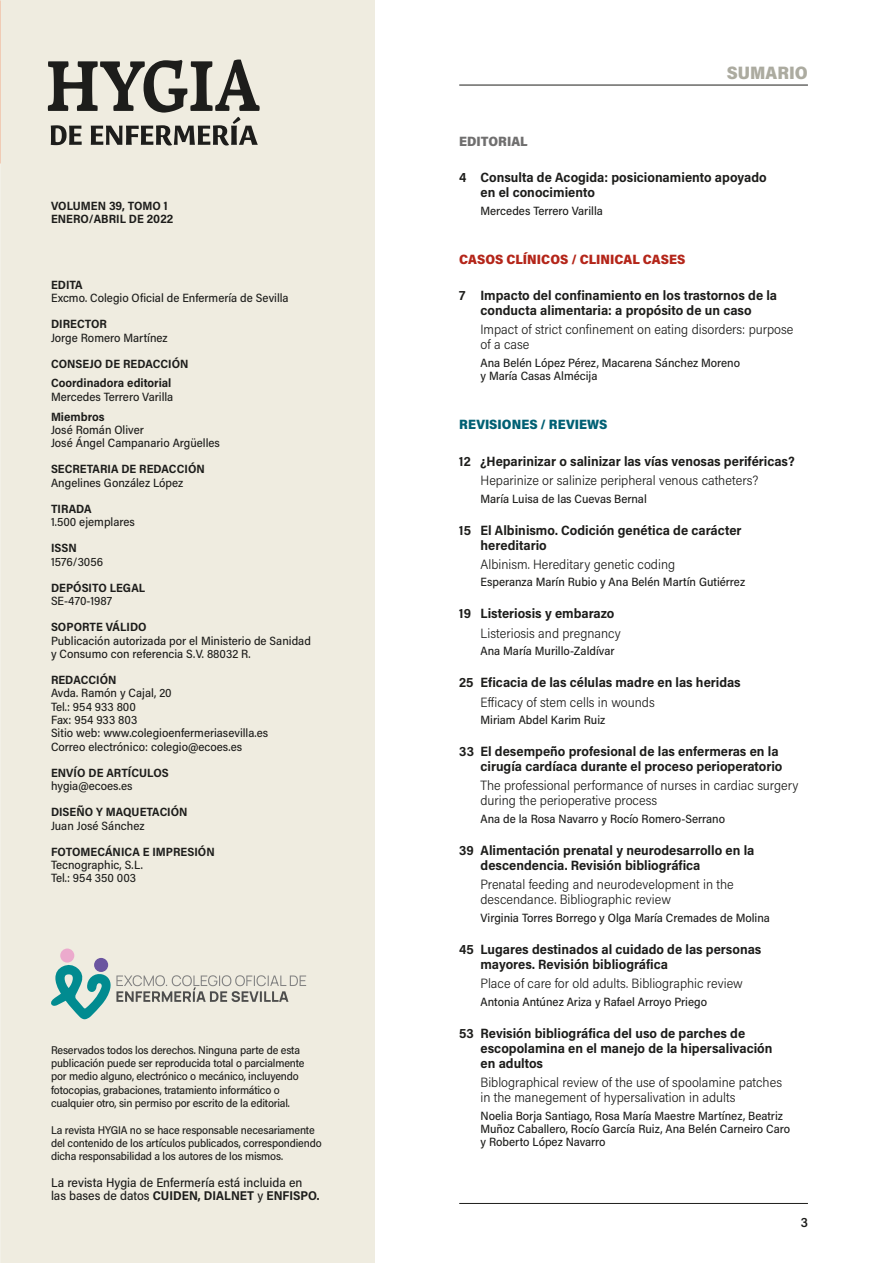
<style>
.page{position:relative;width:893px;height:1263px;background:#fff}
.page>*{position:absolute;margin:0;border:0;box-sizing:border-box;transform-origin:0 0}
.t1{font:900 18px "Acumin Pro Semi Cond";color:#acaba0}
.t2{font:700 13.5px/15px "Acumin Pro Semi Cond";color:#1d1d1b}
.t3{font:300 13.5px/15px "Acumin Pro Semi Cond";color:#1d1d1b}
.t4{font:900 13.5px "Acumin Pro Semi Cond";color:#b42519}
.t5{font:900 13.5px "Acumin Pro Semi Cond";color:#006074}
.t6{font:900 13.5px "Acumin Pro Semi Cond";color:#706f6f}
.t7{font:600 13.5px "Acumin Pro Semi Cond";color:#1d1d1b}
.t8{font:500 12.75px/13.4px "Acumin Pro Semi Cond";color:#1d1d1b}
.t9{font:500 12px/13.4px "Acumin Pro Semi Cond";color:#1d1d1b}
.t10{font:700 12px/13.4px "Acumin Pro Semi Cond";color:#1d1d1b}
.t11{font:500 11.25px/13.4px "Acumin Pro Semi Cond";letter-spacing:-.015em;color:#1d1d1b}
.s1{font-weight:700}
</style>
<div class="page">
<div style="left:0;top:0;width:374px;height:1263px;background:#efece0"></div>
<hr style="left:459px;top:1203px;width:349px;height:1px;background:#1d1d1b">
<hr style="left:459px;top:85px;width:349px;height:1px;background:#1d1d1b">
<svg style="left:48px;top:60px;width:212px;height:85px"></svg>
<div style="left:60px;top:948px;width:14px;height:14px;background:#ecaacd;border-radius:50%"></div>
<div style="left:94px;top:958px;width:14px;height:14px;background:#6b55a0;border-radius:50%"></div>
<svg style="left:51px;top:964px;width:255px;height:55px"></svg>
<p class="t10" style="left:51px;top:198px;width:118px">VOLUMEN 39, TOMO 1 ene</p>
<p class="t10" style="left:73px;top:212px;width:102px">ro/abril DE 2022</p>
<p class="t10" style="left:51px;top:277px;width:33px">EDITA</p>
<p class="t9" style="left:51px;top:291px;width:239px">Excmo. Colegio Oficial de Enfermería de Sevilla</p>
<p class="t10" style="left:51px;top:317px;width:56px">DIRECTOR</p>
<p class="t9" style="left:51px;top:330px;width:118px">Jorge Romero Martínez</p>
<p class="t10" style="left:51px;top:353px;width:139px;line-height:19.8px">CONSEJO DE REDACCIÓN<br>Coordinadora editorial</p>
<p class="t9" style="left:51px;top:389px;width:124px">Mercedes Terrero Varilla</p>
<p class="t10" style="left:51px;top:409px;width:55px">Miembros</p>
<p class="t9" style="left:51px;top:422px;width:170px">José Román Oliver<br>José Ángel Campanario Argüelles</p>
<p class="t10" style="left:51px;top:462px;width:50px">SECRETARIA</p>
<p class="t10" style="left:121px;top:462px;width:85px">DE REDACCIÓN</p>
<p class="t9" style="left:51px;top:475px;width:134px">Angelines González López</p>
<p class="t10" style="left:51px;top:501px;width:42px">TIRADA</p>
<p class="t9" style="left:51px;top:515px;width:85px">1.500 ejemplares</p>
<p class="t10" style="left:51px;top:541px;width:27px">ISSN</p>
<p class="t9" style="left:51px;top:554px;width:54px">1576/3056</p>
<p class="t10" style="left:51px;top:580px;width:96px">DEPÓSITO LEGAL</p>
<p class="t9" style="left:51px;top:594px;width:63px">SE-470-1987</p>
<p class="t10" style="left:51px;top:620px;width:97px">SOPORTE VÁLIDO</p>
<p class="t9" style="left:51px;top:633px;width:261px">Publicación autorizada por el Ministerio de Sanidad y Consumo con referencia S.V. 88032 R.</p>
<p class="t10" style="left:51px;top:672px;width:67px">REDACCIÓN</p>
<p class="t9" style="left:51px;top:686px;width:219px">Avda. Ramón y Cajal, 20<br>Tel.: 954 933 800<br>Fax: 954 933 803<br>Sitio web: www.colegioenfermeriasevilla.es<br>Correo electrónico: colegio@ecoes.es</p>
<p class="t10" style="left:51px;top:765px;width:119px">ENVÍO DE ARTÍCULOS</p>
<p class="t9" style="left:51px;top:779px;width:83px">hygia@ecoes.es</p>
<p class="t10" style="left:51px;top:805px;width:138px">DISEÑO Y MAQUETACIÓN</p>
<p class="t9" style="left:51px;top:818px;width:95px">Juan José Sánchez</p>
<p class="t10" style="left:51px;top:844px;width:165px">FOTOMECÁNICA E IMPRESIÓN</p>
<p class="t9" style="left:51px;top:858px;width:93px">Tecnographic, S.L.<br>Tel.: 954 350 003</p>
<p class="t11" style="left:51px;top:1042px;width:255px">Reservados todos los derechos. Ninguna parte de esta publicación puede ser reproducida total o parcialmente por medio alguno, electrónico o mecánico, incluyendo fotocopias, grabaciones, tratamiento informático o cualquier otro, sin permiso por escrito de la editorial.</p>
<p class="t11" style="left:51px;top:1122px;width:272px">La revista HYGIA no se hace responsable necesariamente del contenido de los artículos publicados, correspondiendo dicha responsabilidad a los autores de los mismos.</p>
<p class="t8" style="left:51px;top:1175px;width:270px">La revista Hygia de Enfermería está incluida en las bases de datos <span class="s1">CUIDEN, DIALNET</span> y <span class="s1">ENFISPO.</span></p>
<h1 class="t1" style="left:727px;top:60px;width:83px">SUMARIO</h1>
<p class="t6" style="left:459px;top:132px;width:70px">EDITORIAL</p>
<p class="t2" style="left:480px;top:169px;width:288px;text-indent:-21px">4 Consulta de Acogida: posicionamiento apoyado en el conocimiento</p>
<p class="t9" style="left:480px;top:204px;width:124px">Mercedes Terrero Varilla</p>
<p class="t4" style="left:459px;top:250px;width:228px">CASOS CLÍNICOS / CLINICAL CASES</p>
<p class="t2" style="left:459px;top:287px;width:319px;text-align:center">7 I mpacto del confinamiento en los trastornos de la conducta alimentaria: a propósito de un caso</p>
<p class="t3" style="left:480px;top:322px;width:314px">Impact of strict confinement on eating disorders: purpose of a case</p>
<p class="t9" style="left:480px;top:356px;width:261px">Ana Belén López Pérez, Macarena Sánchez Moreno y María Casas Almécija</p>
<p class="t5" style="left:459px;top:415px;width:150px">REVISIONES / REVIEWS</p>
<p class="t2" style="left:459px;top:453px;width:337px">12 ¿Heparinizar o salinizar las vías venosas periféricas?</p>
<p class="t3" style="left:480px;top:472px;width:279px">Heparinize or salinize peripheral venous catheters?</p>
<p class="t9" style="left:480px;top:491px;width:168px">María Luisa de las Cuevas Bernal</p>
<p class="t2" style="left:480px;top:522px;width:262px;text-indent:-21px">15 El Albinismo. Codición genética de carácter hereditario</p>
<p class="t3" style="left:480px;top:556px;width:196px">Albinism. Hereditary genetic coding</p>
<p class="t9" style="left:480px;top:575px;width:266px">Esperanza Marín Rubio y Ana Belén Martín Gutiérrez</p>
<p class="t2" style="left:459px;top:606px;width:157px">19 Listeriosis y embarazo</p>
<p class="t3" style="left:480px;top:625px;width:142px">Listeriosis and pregnancy</p>
<p class="t9" style="left:480px;top:644px;width:135px">Ana María Murillo-Zaldívar</p>
<p class="t2" style="left:459px;top:674px;width:283px">25 Eficacia de las células madre en las heridas</p>
<p class="t3" style="left:480px;top:694px;width:176px">Efficacy of stem cells in wounds</p>
<p class="t9" style="left:480px;top:713px;width:126px">Miriam Abdel Karim Ruiz</p>
<p class="t2" style="left:459px;top:743px;width:325px;text-align:right">33 El desempeño profesional de las enfermeras en la cirugía cardíaca durante el proceso perioperatorio</p>
<p class="t3" style="left:480px;top:778px;width:319px">The professional performance of nurses in cardiac surgery during the perioperative process</p>
<p class="t9" style="left:480px;top:812px;width:246px">Ana de la Rosa Navarro y Rocío Romero-Serrano</p>
<p class="t2" style="left:480px;top:842px;width:275px;text-indent:-21px">39 Alimentación prenatal y neurodesarrollo en la descendencia. Revisión bibliográfica</p>
<p class="t3" style="left:480px;top:876px;width:255px">Prenatal feeding and neurodevelopment in the descendance. Bibliographic review</p>
<p class="t9" style="left:480px;top:910px;width:291px">Virginia Torres Borrego y Olga María Cremades de Molina</p>
<p class="t2" style="left:480px;top:941px;width:282px;text-indent:-21px">45 Lugares destinados al cuidado de las personas mayores. Revisión bibliográfica</p>
<p class="t3" style="left:480px;top:975px;width:264px">Place of care for old adults. Bibliographic review</p>
<p class="t9" style="left:480px;top:994px;width:228px">Antonia Antúnez Ariza y Rafael Arroyo Priego</p>
<p class="t2" style="left:480px;top:1025px;width:294px;text-indent:-21px">53 Revisión bibliográfica del uso de parches de escopolamina en el manejo de la hipersalivación en adultos</p>
<p class="t3" style="left:480px;top:1074px;width:303px">Biblographical review of the use of spoolamine patches in the manegement of hypersalivation in adults</p>
<p class="t9" style="left:480px;top:1108px;width:311px">Noelia Borja Santiago, Rosa María Maestre Martínez, Beatriz<br>Muñoz Caballero, Rocío García Ruiz, Ana Belén Carneiro Caro y Roberto López Navarro</p>
<p class="t7" style="left:801px;top:1213px;width:9px">3</p>
</div>
